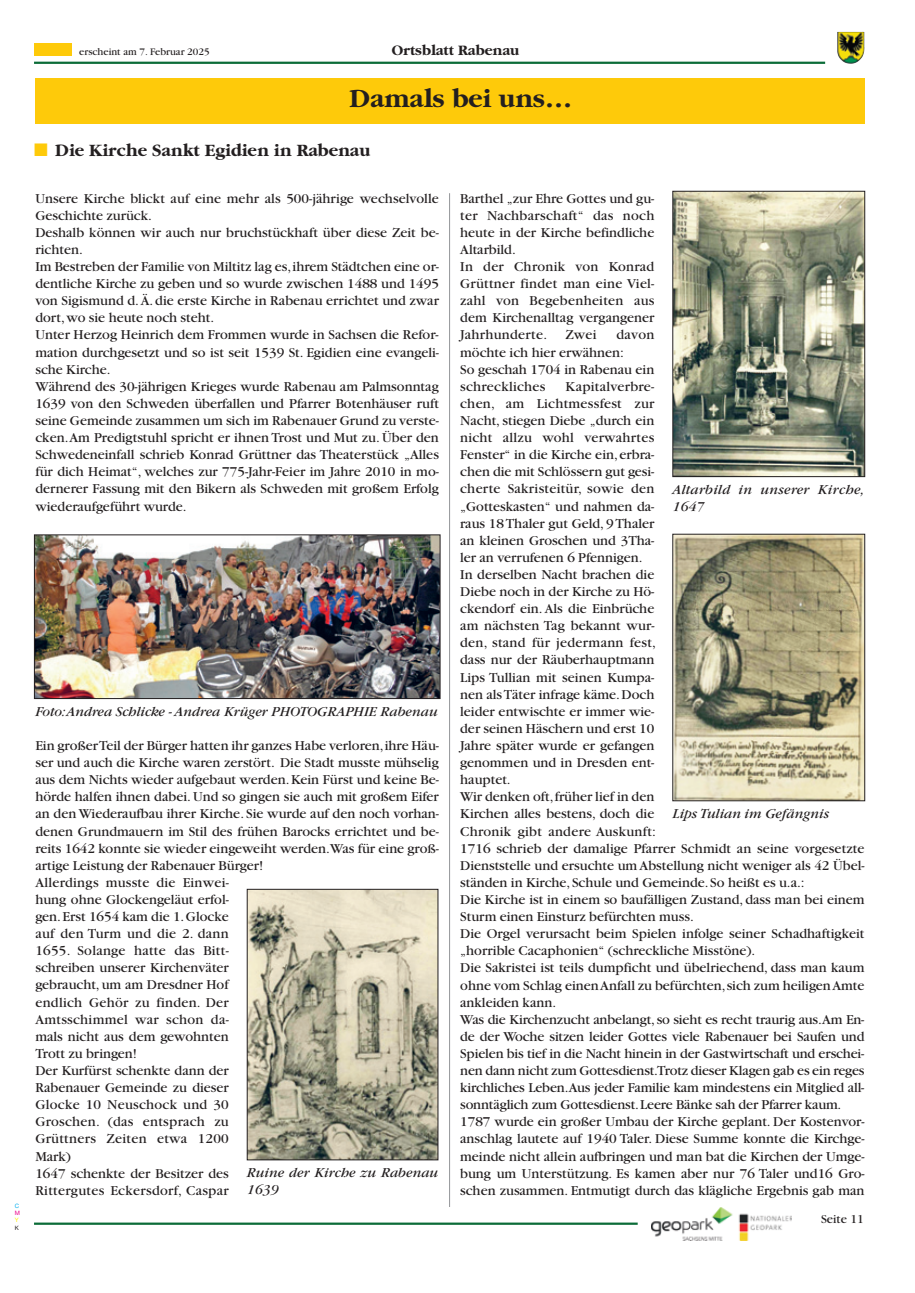
<style>
.page{position:relative;width:915px;height:1293px;background:#fff}
.page>*{position:absolute;margin:0;border:0;box-sizing:border-box;transform-origin:0 0}
.t1{font:700 27px "Garamond";color:#231f20}
.t2{font:700 18px "Garamond";color:#231f20}
.t3{font:700 15px "Garamond";color:#231f20}
.t4{font:14.25px/17.1px "Garamond";color:#231f20}
.t5{font:italic 14.25px/17.1px "Garamond";color:#231f20}
.t6{font:italic 14.25px/17.1px "Garamond";letter-spacing:.02em;color:#231f20}
.t7{font:12.75px "Garamond";color:#231f20}
.t8{font:10.5px "Garamond";color:#231f20}
.t9{font:6px "Helvetica Neue";color:#00aeef}
.t10{font:6px "Helvetica Neue";color:#ed028c}
.t11{font:6px "Helvetica Neue";color:#fff101}
.t12{font:6px "Helvetica Neue";color:#231f20}
.s1{color:#feca0a}
</style>
<div class="page">
<hr style="left:34px;top:62px;width:790px;height:2px;background:#0b6c38">
<hr style="left:34px;top:1222px;width:603px;height:2px;background:#0b6c38">
<div style="left:34px;top:43px;width:37px;height:13px;background:#feca0a"></div>
<img style="left:837px;top:32px;width:27px;height:32px">
<img style="left:651px;top:1207px;width:140px;height:33px">
<hr style="left:449px;top:193px;width:1px;height:1014px;background:#939598">
<div style="left:35px;top:78px;width:830px;height:45px;background:#feca0a"></div>
<img style="left:36px;top:536px;width:402px;height:161px">
<div style="left:34px;top:534px;width:406px;height:165px;border:1px solid #231f20"></div>
<img style="left:249px;top:891px;width:187px;height:267px">
<div style="left:247px;top:889px;width:191px;height:271px;border:1px solid #231f20"></div>
<img style="left:674px;top:193px;width:188px;height:282px">
<div style="left:672px;top:191px;width:192px;height:286px;border:1px solid #231f20"></div>
<img style="left:674px;top:536px;width:188px;height:263px">
<div style="left:672px;top:534px;width:192px;height:267px;border:1px solid #231f20"></div>
<p class="t9" style="left:15px;top:1203px;width:6px">C</p>
<p class="t10" style="left:15px;top:1211px;width:7px">M</p>
<p class="t11" style="left:15px;top:1218px;width:5px">Y</p>
<p class="t12" style="left:15px;top:1225px;width:6px">K</p>
<p class="t8" style="left:79px;top:48px;width:132px">erscheint am 7. Februar 2025</p>
<p class="t3" style="left:391px;top:45px;width:129px">Ortsblatt Rabenau</p>
<h1 class="t1" style="left:349px;top:88px;width:224px">Damals bei uns…</h1>
<p class="t2" style="left:34px;top:143px;width:337px"><span class="s1">■</span> Die Kirche Sankt Egidien in Rabenau</p>
<p class="t4" style="left:35px;top:191px;width:405px">Unsere Kirche blickt auf eine mehr als 500-jährige wechselvolle Geschichte zurück.<br>Deshalb können wir auch nur bruchstückhaft über diese Zeit be&shy;richten.<br>Im Bestreben der Familie von Miltitz lag es, ihrem Städtchen eine or&shy;dentliche Kirche zu geben und so wurde zwischen 1488 und 1495 von Sigismund d. Ä. die erste Kirche in Rabenau errichtet und zwar dort, wo sie heute noch steht.<br>Unter Herzog Heinrich dem Frommen wurde in Sachsen die Refor&shy;mation durchgesetzt und so ist seit 1539 St. Egidien eine evangeli&shy;sche Kirche.<br>Während des 30-jährigen Krieges wurde Rabenau am Palmsonntag 1639 von den Schweden überfallen und Pfarrer Botenhäuser ruft seine Gemeinde zusammen um sich im Rabenauer Grund zu verste&shy;cken. Am Predigtstuhl spricht er ihnen Trost und Mut zu. Über den Schwedeneinfall schrieb Konrad Grüttner das Theaterstück „Alles für dich Heimat“, welches zur 775-Jahr-Feier im Jahre 2010 in mo&shy;dernerer Fassung mit den Bikern als Schweden mit großem Erfolg wiederaufgeführt wurde.</p>
<p class="t4" style="left:460px;top:191px;width:196px">Barthel „zur Ehre Gottes und gu&shy;ter Nachbarschaft“ das noch heute in der Kirche befindliche<br>Altarbild.<br>In der Chronik von Konrad<br>Grüttner findet man eine Viel&shy;zahl von Begebenheiten aus dem Kirchenalltag vergangener<br>Jahrhunderte.</p>
<p class="t4" style="left:460px;top:328px;width:195px;text-indent:156px">davon möchte ich hier erwähnen:<br>So geschah 1704 in Rabenau ein schreckliches</p>
<p class="t4" style="left:565px;top:328px;width:33px">Zwei</p>
<p class="t4" style="left:460px;top:379px;width:406px;text-indent:105px">Kapitalverbre-<br>chen, am Lichtmessfest zur<br>Nacht, stiegen Diebe „durch ein<br>nicht allzu wohl verwahrtes<br>Fenster“ in die Kirche ein, erbra-<br>chen die mit Schlössern gut gesi-<br>cherte Sakristeitür, sowie den<br>„Gotteskasten“ und nahmen da-<br>raus 18 Thaler gut Geld, 9 Thaler<br>an kleinen Groschen und 3Tha-<br>ler an verrufenen 6 Pfennigen.<br>In derselben Nacht brachen die<br>Diebe noch in der Kirche zu Hö-<br>ckendorf ein. Als die Einbrüche<br>am nächsten Tag bekannt wur-<br>den, stand für jedermann fest,<br>dass nur der Räuberhauptmann<br>Lips Tullian mit seinen Kumpa-<br>nen als Täter infrage käme. Doch<br>leider entwischte er immer wie-<br>der seinen Häschern und erst 10<br>Jahre später wurde er gefangen<br>genommen und in Dresden ent-<br>hauptet.<br>Wir denken oft, früher lief in den<br>Kirchen alles bestens, doch die<br>Chronik gibt andere Auskunft:<br>1716 schrieb der damalige Pfarrer Schmidt an seine vorgesetzte Dienststelle und ersuchte um Abstellung nicht weniger als 42 Übel&shy;ständen in Kirche, Schule und Gemeinde. So heißt es u.a.:<br>Die Kirche ist in einem so baufälligen Zustand, dass man bei einem Sturm einen Einsturz befürchten muss.<br>Die Orgel verursacht beim Spielen infolge seiner Schadhaftigkeit „horrible Cacaphonien“ (schreckliche Misstöne).<br>Die Sakristei ist teils dumpficht und übelriechend, dass man kaum ohne vom Schlag einen Anfall zu befürchten, sich zum heiligen Amte ankleiden kann.<br>Was die Kirchenzucht anbelangt, so sieht es recht traurig aus.Am En&shy;de der Woche sitzen leider Gottes viele Rabenauer bei Saufen und Spielen bis tief in die Nacht hinein in der Gastwirtschaft und erschei&shy;nen dann nicht zum Gottesdienst.Trotz dieser Klagen gab es ein reges kirchliches Leben.Aus jeder Familie kam mindestens ein Mitglied all&shy;sonntäglich zum Gottesdienst. Leere Bänke sah der Pfarrer kaum.<br>1787 wurde ein großer Umbau der Kirche geplant. Der Kostenvor&shy;anschlag lautete auf 1940 Taler. Diese Summe konnte die Kirchge&shy;meinde nicht allein aufbringen und man bat die Kirchen der Umge&shy;bung um Unterstützung. Es kamen aber nur 76 Taler und16 Gro&shy;schen zusammen. Entmutigt durch das klägliche Ergebnis gab man</p>
<p class="t6" style="left:672px;top:482px;width:193px">Altarbild in unserer Kirche,<br>1647</p>
<p class="t5" style="left:35px;top:704px;width:404px">Foto: Andrea Schlicke - Andrea Krüger PHOTOGRAPHIE Rabenau</p>
<p class="t4" style="left:35px;top:738px;width:405px">Ein großer Teil der Bürger hatten ihr ganzes Habe verloren, ihre Häu&shy;ser und auch die Kirche waren zerstört. Die Stadt musste mühselig aus dem Nichts wieder aufgebaut werden. Kein Fürst und keine Be&shy;hörde halfen ihnen dabei. Und so gingen sie auch mit großem Eifer an den Wiederaufbau ihrer Kirche. Sie wurde auf den noch vorhan&shy;denen Grundmauern im Stil des frühen Barocks errichtet und be&shy;reits 1642 konnte sie wieder eingeweiht werden.Was für eine groß&shy;artige Leistung der Rabenauer Bürger!<br>Allerdings musste die Einwei-<br>hung ohne Glockengeläut erfol-<br>gen. Erst 1654 kam die 1. Glocke<br>auf den Turm und die 2. dann<br>1655. Solange hatte das Bitt-<br>schreiben unserer Kirchenväter<br>gebraucht, um am Dresdner Hof<br>endlich Gehör zu finden. Der<br>Amtsschimmel war schon da-<br>mals nicht aus dem gewohnten<br>Trott zu bringen!<br>Der Kurfürst schenkte dann der<br>Rabenauer Gemeinde zu dieser<br>Glocke 10 Neuschock und 30<br>Groschen. (das entsprach zu<br>Grüttners Zeiten etwa 1200<br>Mark)<br>1647 schenkte der Besitzer des<br>Rittergutes Eckersdorf, Caspar</p>
<p class="t5" style="left:672px;top:806px;width:158px">Lips Tulian im Gefängnis</p>
<p class="t5" style="left:247px;top:1165px;width:193px">Ruine der Kirche zu Rabenau<br>1639</p>
<p class="t7" style="left:820px;top:1214px;width:44px">Seite 11</p>
</div>
